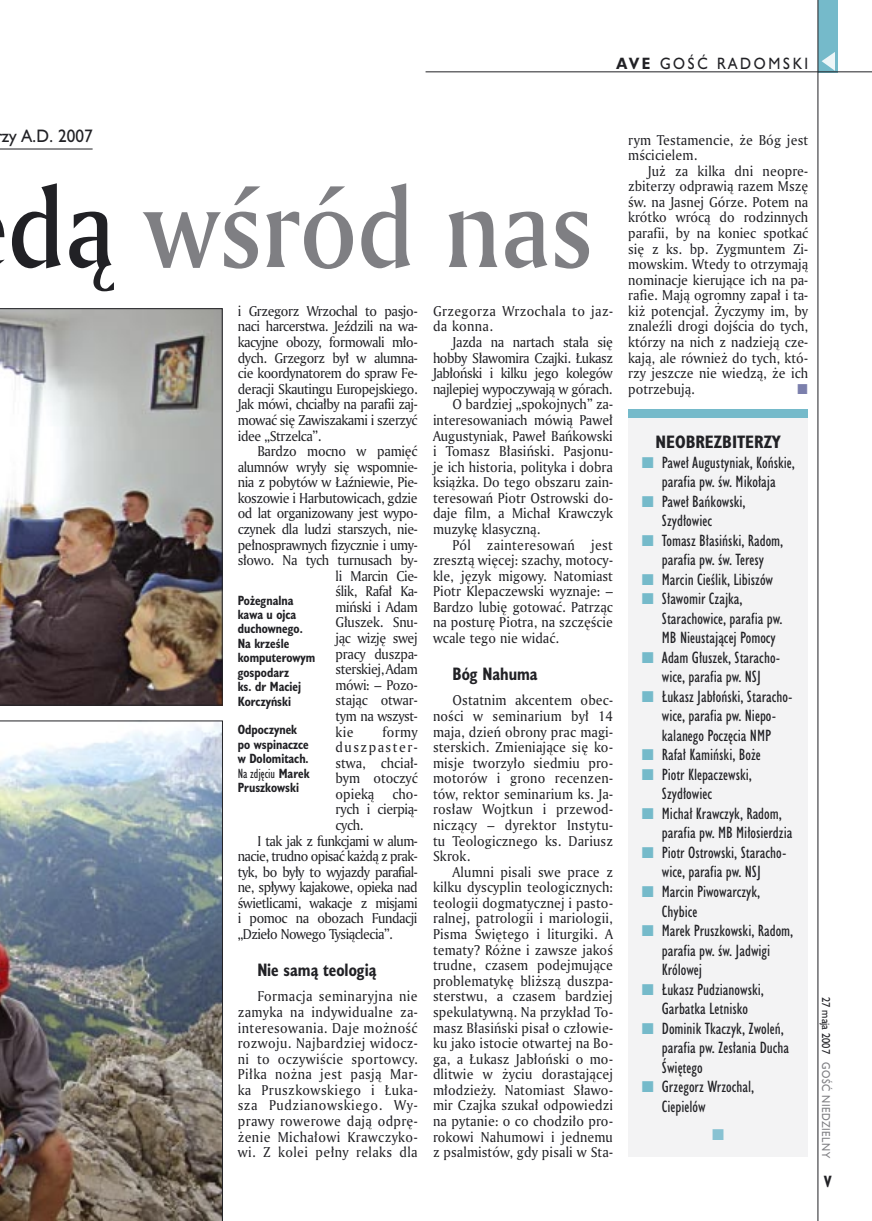
<style>
.page{position:relative;width:872px;height:1221px;background:#fff}
.page>*{position:absolute;margin:0;border:0;box-sizing:border-box;transform-origin:0 0}
.t1{font:108px "Amerigo Md PL";color:#7f7f83;scale:.9 1}
._04_srodtytul_HuCB_11_pt{font:700 16.5px "Humanst 521 Cn PL";color:#212125;scale:.94 1}
._04-2_tytul_ramki{font:700 16.5px "Humanst 521 Cn PL";color:#212125}
.t2{font:16.5px "Humanst 521 PL";color:#212125;scale:.94 1}
._03-2_body_do_ramki{font:15px/19.5px "Humanst 521 Cn PL";color:#212125}
._15b_temat_prawo{font:15px "Humanst 521 PL";letter-spacing:.2em;color:#212125;scale:.9 1}
._17_pagina_prawa{font:700 15px "Humanst 521 Cn PL";color:#212125;scale:.94 1}
._01_body_tekst{font:13.8px/15.6px "Amerigo PL";letter-spacing:-.015em;color:#212125;text-align:justify;scale:.94 1}
._01_body_tekst-2{font:13.8px/15.6px "Amerigo PL";letter-spacing:.01em;color:#212125;scale:.94 1}
._01_body_tekst-3{font:13.8px/15.6px "Amerigo PL";letter-spacing:.03em;color:#212125;scale:.94 1}
._09_podpis_zdjecia_HuCnB{font:700 12.3px/14.4px "Humanst 521 Cn PL";color:#212125;scale:.94 1}
._19a_data_prawa_GOSC{font:10.5px "Humanst 521 PL";letter-spacing:.05em;color:#7f7f83;scale:.9 1}
._19_data_prawa{font:10.5px "Humanst 521 PL";color:#212125;scale:.9 1}
.s1{font-weight:700}
.s2{color:#212125}
.s3{font-weight:400}
</style>
<div class="page">
<div style="left:818px;top:0;width:19px;height:72px;background:#75baca"></div>
<hr style="left:817px;top:0;width:1px;height:1220px;background:#212125">
<svg style="left:821px;top:52px;width:14px;height:19px"></svg>
<hr style="left:425px;top:72px;width:447px;height:1px;background:#212125">
<img style="left:0;top:308px;width:222px;height:397px">
<div style="left:628px;top:409px;width:180px;height:747px;background:#f3f3f4"></div>
<div style="left:628px;top:409px;width:180px;height:9px;background:#75baca"></div>
<img style="left:0;top:720px;width:223px;height:500px">
<hr style="left:0;top:149px;width:93px;height:1px;background:#212125">
<p class="_15b_temat_prawo" style="left:616px;top:53px;width:215px"><span class="s1">AVE</span> GOŚĆ RADOMSKI</p>
<p class="t2" style="left:2px;top:124px;width:98px">zy A.D. 2007</p>
<h1 class="t1" style="left:8px;top:156px;width:651px"><span class="s2">dą</span> wśród nas</h1>
<p class="_01_body_tekst" style="left:238px;top:303px;width:193px">i Grzegorz Wrzochal to pasjo&shy;naci harcerstwa. Jeździli na wa&shy;kacyjne obozy, formowali mło&shy;dych. Grzegorz był w alumna&shy;cie koordynatorem do spraw Fe&shy;deracji Skautingu Europejskiego.<br>Jak mówi, chciałby na parafii zaj&shy;mować się Zawiszakami i szerzyć idee „Strzelca”.</p>
<p class="_01_body_tekst" style="left:257px;top:443px;width:172px">Bardzo mocno w pamięć</p>
<p class="_01_body_tekst" style="left:238px;top:458px;width:193px">alumnów wryły się wspomnie-</p>
<p class="_01_body_tekst" style="left:238px;top:474px;width:193px">nia z pobytów w Łaźniewie, Pie-</p>
<p class="_01_body_tekst" style="left:238px;top:489px;width:193px">koszowie i Harbutowicach, gdzie</p>
<p class="_01_body_tekst" style="left:238px;top:505px;width:193px">od lat organizowany jest wypo-</p>
<p class="_01_body_tekst" style="left:238px;top:521px;width:193px">czynek dla ludzi starszych, nie-</p>
<p class="_01_body_tekst" style="left:238px;top:536px;width:193px">pełnosprawnych fizycznie i umy-</p>
<p class="_01_body_tekst" style="left:238px;top:552px;width:193px">słowo. Na tych turnusach by-</p>
<p class="_01_body_tekst" style="left:335px;top:567px;width:89px">li Marcin Cie-</p>
<p class="_01_body_tekst" style="left:335px;top:583px;width:89px">ślik, Rafał Ka-</p>
<p class="_01_body_tekst" style="left:335px;top:598px;width:89px">miński i Adam</p>
<p class="_01_body_tekst" style="left:335px;top:614px;width:89px">Głuszek. Snu-</p>
<p class="_01_body_tekst" style="left:335px;top:630px;width:89px">jąc wizję swej</p>
<p class="_01_body_tekst" style="left:335px;top:645px;width:89px">pracy duszpa-</p>
<p class="_01_body_tekst" style="left:335px;top:661px;width:89px">sterskiej, Adam</p>
<p class="_01_body_tekst" style="left:335px;top:676px;width:89px">mówi: – Pozo-</p>
<p class="_01_body_tekst" style="left:335px;top:692px;width:89px">stając otwar-</p>
<p class="_01_body_tekst" style="left:335px;top:707px;width:89px">tym na wszyst-</p>
<p class="_01_body_tekst" style="left:335px;top:723px;width:21px">kie</p>
<p class="_09_podpis_zdjecia_HuCnB" style="left:238px;top:592px;width:84px">Pożegnalna kawa u ojca duchownego.<br>Na krześle komputerowym gospodarz<br>ks. dr Maciej<br>Korczyński</p>
<p class="_09_podpis_zdjecia_HuCnB" style="left:238px;top:722px;width:78px">Odpoczynek po wspinaczce w Dolomitach.<br><span class="s3">Na zdjęciu</span> Marek<br>Pruszkowski</p>
<p class="_01_body_tekst" style="left:335px;top:723px;width:89px;text-indent:47px">formy duszpaster&shy;stwa, chciał&shy;bym otoczyć opieką</p>
<p class="_01_body_tekst" style="left:335px;top:785px;width:89px;text-indent:57px">cho&shy;rych i cierpią&shy;cych.</p>
<p class="_01_body_tekst" style="left:238px;top:832px;width:193px;text-indent:20px">I tak jak z funkcjami w alum&shy;nacie, trudno opisać każdą z prak&shy;tyk, bo były to wyjazdy parafial&shy;ne, spływy kajakowe, opieka nad świetlicami, wakacje z misjami i pomoc na obozach Fundacji „Dzieło Nowego Tysiąclecia”.</p>
<p class="_04_srodtytul_HuCB_11_pt" style="left:257px;top:958px;width:128px">Nie samą teologią</p>
<p class="_01_body_tekst" style="left:238px;top:988px;width:193px;text-indent:20px">Formacja seminaryjna nie zamyka na indywidualne za&shy;interesowania. Daje możność rozwoju. Najbardziej widocz&shy;ni to oczywiście sportowcy.<br>Piłka nożna jest pasją Mar&shy;ka Pruszkowskiego i Łuka&shy;sza Pudzianowskiego. Wy&shy;prawy rowerowe dają odprę&shy;żenie Michałowi Krawczyko&shy;wi. Z kolei pełny relaks dla</p>
<p class="_01_body_tekst-3" style="left:433px;top:303px;width:193px">Grzegorza Wrzochala to jaz&shy;da konna.</p>
<p class="_01_body_tekst" style="left:433px;top:334px;width:193px;text-indent:20px">Jazda na nartach stała się hobby Sławomira Czajki. Łukasz Jabłoński i kilku jego kolegów najlepiej wypoczywają w górach.</p>
<p class="_01_body_tekst" style="left:433px;top:396px;width:193px;text-indent:20px">O bardziej „spokojnych” za&shy;interesowaniach mówią Paweł Augustyniak, Paweł Bańkowski i Tomasz Błasiński. Pasjonu&shy;je ich historia, polityka i dobra książka. Do tego obszaru zain&shy;teresowań Piotr Ostrowski do&shy;daje film, a Michał Krawczyk muzykę klasyczną.</p>
<p class="_01_body_tekst" style="left:433px;top:536px;width:193px;text-indent:20px">Pól zainteresowań jest zresztą więcej: szachy, motocy&shy;kle, język migowy. Natomiast Piotr Klepaczewski wyznaje: – Bardzo lubię gotować. Patrząc na posturę Piotra, na szczęście wcale tego nie widać.</p>
<p class="_04_srodtytul_HuCB_11_pt" style="left:452px;top:662px;width:92px">Bóg Nahuma</p>
<p class="_01_body_tekst" style="left:433px;top:692px;width:193px;text-indent:20px">Ostatnim akcentem obec&shy;ności w seminarium był 14 maja, dzień obrony prac magi&shy;sterskich. Zmieniające się ko&shy;misje tworzyło siedmiu pro&shy;motorów i grono recenzen&shy;tów, rektor seminarium ks. Ja&shy;rosław Wojtkun i przewod&shy;niczący – dyrektor Instytu&shy;tu Teologicznego ks. Dariusz Skrok.</p>
<p class="_01_body_tekst" style="left:433px;top:863px;width:193px;text-indent:20px">Alumni pisali swe prace z kilku dyscyplin teologicznych: teologii dogmatycznej i pasto&shy;ralnej, patrologii i mariologii, Pisma Świętego i liturgiki. A tematy? Różne i zawsze jakoś trudne, czasem podejmujące problematykę bliższą duszpa&shy;sterstwu, a czasem bardziej spekulatywną. Na przykład To&shy;masz Błasiński pisał o człowie&shy;ku jako istocie otwartej na Bo&shy;ga, a Łukasz Jabłoński o mo&shy;dlitwie w życiu dorastającej młodzieży. Natomiast Sławo&shy;mir Czajka szukał odpowiedzi na pytanie: o co chodziło pro&shy;rokowi Nahumowi i jednemu z psalmistów, gdy pisali w Sta-</p>
<p class="_01_body_tekst-2" style="left:628px;top:131px;width:193px">rym Testamencie, że Bóg jest mścicielem.</p>
<p class="_01_body_tekst" style="left:628px;top:162px;width:193px;text-indent:20px">Już za kilka dni neopre&shy;zbiterzy odprawią razem Mszę św. na Jasnej Górze. Potem na krótko wrócą do rodzinnych parafii, by na koniec spotkać się z ks. bp. Zygmuntem Zi&shy;mowskim. Wtedy to otrzymają nominacje kierujące ich na pa&shy;rafie. Mają ogromny zapał i ta&shy;kiż potencjał. Życzymy im, by znaleźli drogi dojścia do tych, którzy na nich z nadzieją cze&shy;kają, ale również do tych, któ&shy;rzy jeszcze nie wiedzą, że ich potrzebują.</p>
<p class="_04-2_tytul_ramki" style="left:655px;top:431px;width:127px">NEOBREZBITERZY</p>
<p class="_03-2_body_do_ramki" style="left:662px;top:452px;width:135px">Paweł Augustyniak, Końskie, parafia pw. św. Mikołaja</p>
<p class="_03-2_body_do_ramki" style="left:662px;top:491px;width:85px">Paweł Bańkowski,<br>Szydłowiec</p>
<p class="_03-2_body_do_ramki" style="left:662px;top:530px;width:123px">Tomasz Błasiński, Radom, parafia pw. św. Teresy</p>
<p class="_03-2_body_do_ramki" style="left:662px;top:569px;width:113px">Marcin Cieślik, Libiszów</p>
<p class="_03-2_body_do_ramki" style="left:662px;top:589px;width:122px">Sławomir Czajka,<br>Starachowice, parafia pw.<br>MB Nieustającej Pomocy</p>
<p class="_03-2_body_do_ramki" style="left:662px;top:647px;width:120px">Adam Głuszek, Staracho&shy;wice, parafia pw. NSJ</p>
<p class="_03-2_body_do_ramki" style="left:662px;top:686px;width:132px">Łukasz Jabłoński, Staracho&shy;wice, parafia pw. Niepo&shy;kalanego Poczęcia NMP</p>
<p class="_03-2_body_do_ramki" style="left:662px;top:745px;width:100px">Rafał Kamiński, Boże</p>
<p class="_03-2_body_do_ramki" style="left:662px;top:764px;width:91px">Piotr Klepaczewski,<br>Szydłowiec</p>
<p class="_03-2_body_do_ramki" style="left:662px;top:803px;width:132px">Michał Krawczyk, Radom, parafia pw. MB Miłosierdzia</p>
<p class="_03-2_body_do_ramki" style="left:662px;top:842px;width:126px">Piotr Ostrowski, Staracho&shy;wice, parafia pw. NSJ</p>
<p class="_03-2_body_do_ramki" style="left:662px;top:881px;width:100px">Marcin Piwowarczyk,<br>Chybice</p>
<p class="_03-2_body_do_ramki" style="left:662px;top:920px;width:133px">Marek Pruszkowski, Radom, parafia pw. św. Jadwigi<br>Królowej</p>
<p class="_03-2_body_do_ramki" style="left:662px;top:979px;width:103px">Łukasz Pudzianowski,<br>Garbatka Letnisko</p>
<p class="_03-2_body_do_ramki" style="left:662px;top:1018px;width:129px">Dominik Tkaczyk, Zwoleń, parafia pw. Zesłania Ducha<br>Świętego</p>
<p class="_03-2_body_do_ramki" style="left:662px;top:1076px;width:94px">Grzegorz Wrzochal,<br>Ciepielów</p>
<p class="_19_data_prawa" style="left:833px;top:996px;width:64px;rotate:90deg">27 maja 2007</p>
<p class="_19a_data_prawa_GOSC" style="left:833px;top:1062px;width:108px;rotate:90deg">GOŚĆ NIEDZIELNY</p>
<p class="_17_pagina_prawa" style="left:824px;top:1171px;width:9px">V</p>
</div>
